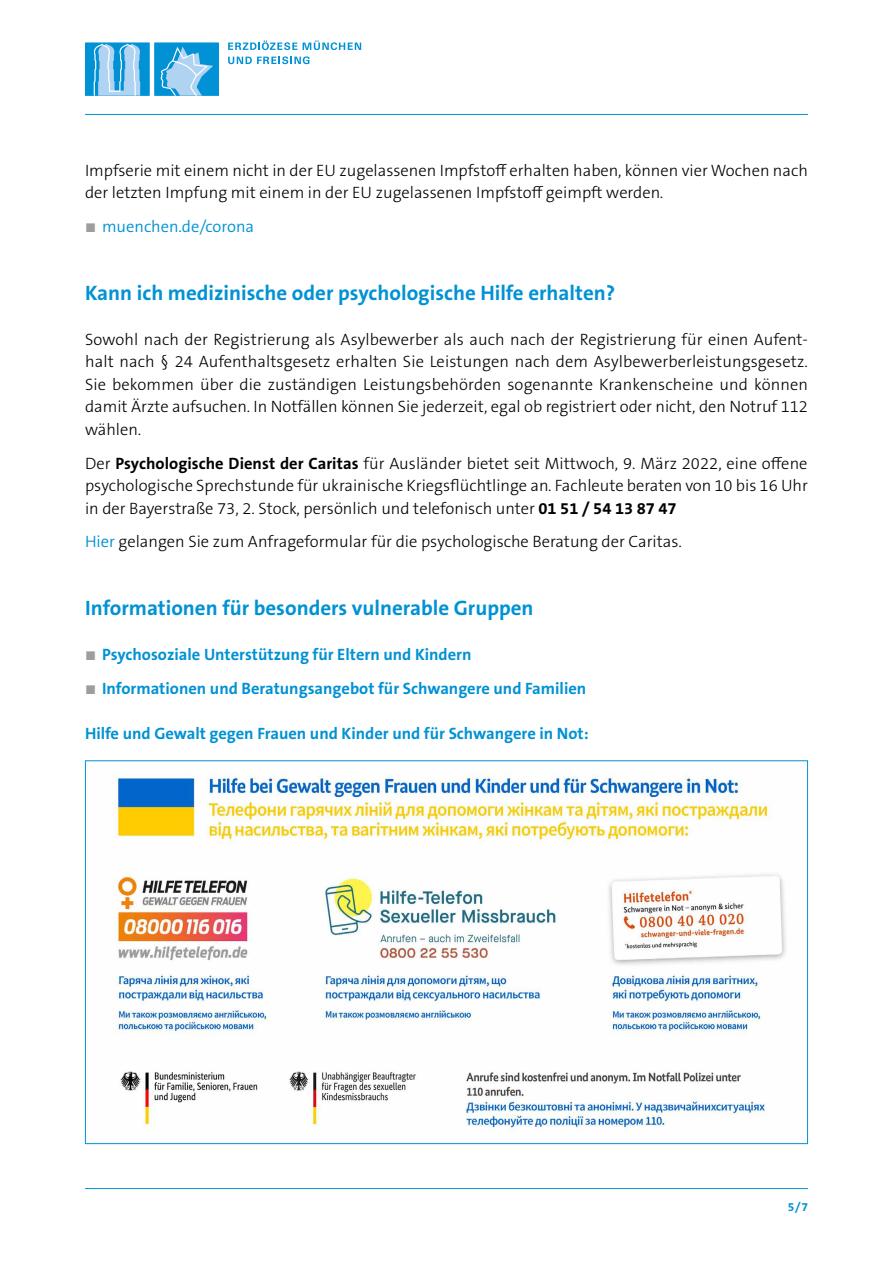
<style>
.page{position:relative;width:893px;height:1263px;background:#fff}
.page>*{position:absolute;margin:0;border:0;box-sizing:border-box;transform-origin:0 0}
.t1{font:700 21px "The Sans B W7";color:#0092d4}
.t2{font:300 16.5px/22.5px "The Sans B W3";color:#000;text-align:justify}
.t3{font:700 16.5px/33.8px "The Sans B W7";color:#0092d4}
.t4{font:300 16.5px "The Sans B W4";color:#0092d4}
.t5{font:700 12px "The Sans B W7";color:#0092d4}
.s1{font-family:"The Sans Light Expert";font-weight:400;font-size:12.75px;color:#9d9d9c}
.s2{font-family:"The Sans B W7";font-weight:700}
.s3{font-family:"The Sans B W4";color:#0092d4}
</style>
<div class="page">
<hr style="left:85px;top:114px;width:723px;height:1px;background:#0092d4">
<div style="left:154px;top:43px;width:65px;height:53px;background:#0092d4"></div>
<div style="left:85px;top:43px;width:65px;height:53px;background:#0092d4"></div>
<svg style="left:94px;top:44px;width:46px;height:52px"></svg>
<svg style="left:161px;top:47px;width:52px;height:49px"></svg>
<svg style="left:228px;top:41px;width:69px;height:9px"></svg>
<svg style="left:303px;top:41px;width:58px;height:9px"></svg>
<svg style="left:228px;top:56px;width:82px;height:8px"></svg>
<hr style="left:85px;top:1188px;width:723px;height:1px;background:#0092d4">
<img style="left:114px;top:774px;width:672px;height:358px">
<p class="t2" style="left:85px;top:159px;width:724px">Impfserie mit einem nicht in der EU zugelassenen Impfstoff erhalten haben, können vier Wochen nach der letzten Impfung mit einem in der EU zugelassenen Impfstoff geimpft werden.</p>
<p class="t4" style="left:85px;top:216px;width:171px"><span class="s1">ó</span> muenchen.de/corona</p>
<p class="t1" style="left:85px;top:279px;width:532px">Kann ich medizinische oder psychologische Hilfe erhalten?</p>
<p class="t2" style="left:85px;top:328px;width:724px">Sowohl nach der Registrierung als Asylbewerber als auch nach der Registrierung für einen Aufent&shy;halt nach § 24 Aufenthaltsgesetz erhalten Sie Leistungen nach dem Asylbewerberleistungsgesetz.<br>Sie bekommen über die zuständigen Leistungsbehörden sogenannte Krankenscheine und können damit Ärzte aufsuchen. In Notfällen können Sie jederzeit, egal ob registriert oder nicht, den Notruf 112 wählen.</p>
<p class="t2" style="left:85px;top:452px;width:724px">Der <span class="s2">Psychologische Dienst der Caritas</span> für Ausländer bietet seit Mittwoch, 9. März 2022, eine offene psychologische Sprechstunde für ukrainische Kriegsflüchtlinge an. Fachleute beraten von 10 bis 16 Uhr in der Bayerstraße 73, 2. Stock, persönlich und telefonisch unter <span class="s2">01 51 / 54 13 87 47</span></p>
<p class="t2" style="left:85px;top:530px;width:598px"><span class="s3">Hier</span> gelangen Sie zum Anfrageformular für die psychologische Beratung der Caritas.</p>
<p class="t1" style="left:85px;top:594px;width:450px">Informationen für besonders vulnerable Gruppen</p>
<p class="t3" style="left:85px;top:637px;width:503px"><span class="s1">ó</span> Psychosoziale Unterstützung für Eltern und Kindern<br><span class="s1">ó</span> Informationen und Beratungsangebot für Schwangere und Familien</p>
<p class="t3" style="left:85px;top:716px;width:505px">Hilfe und Gewalt gegen Frauen und Kinder und für Schwangere in Not:</p>
<p class="t5" style="left:788px;top:1199px;width:21px">5/7</p>
</div>
